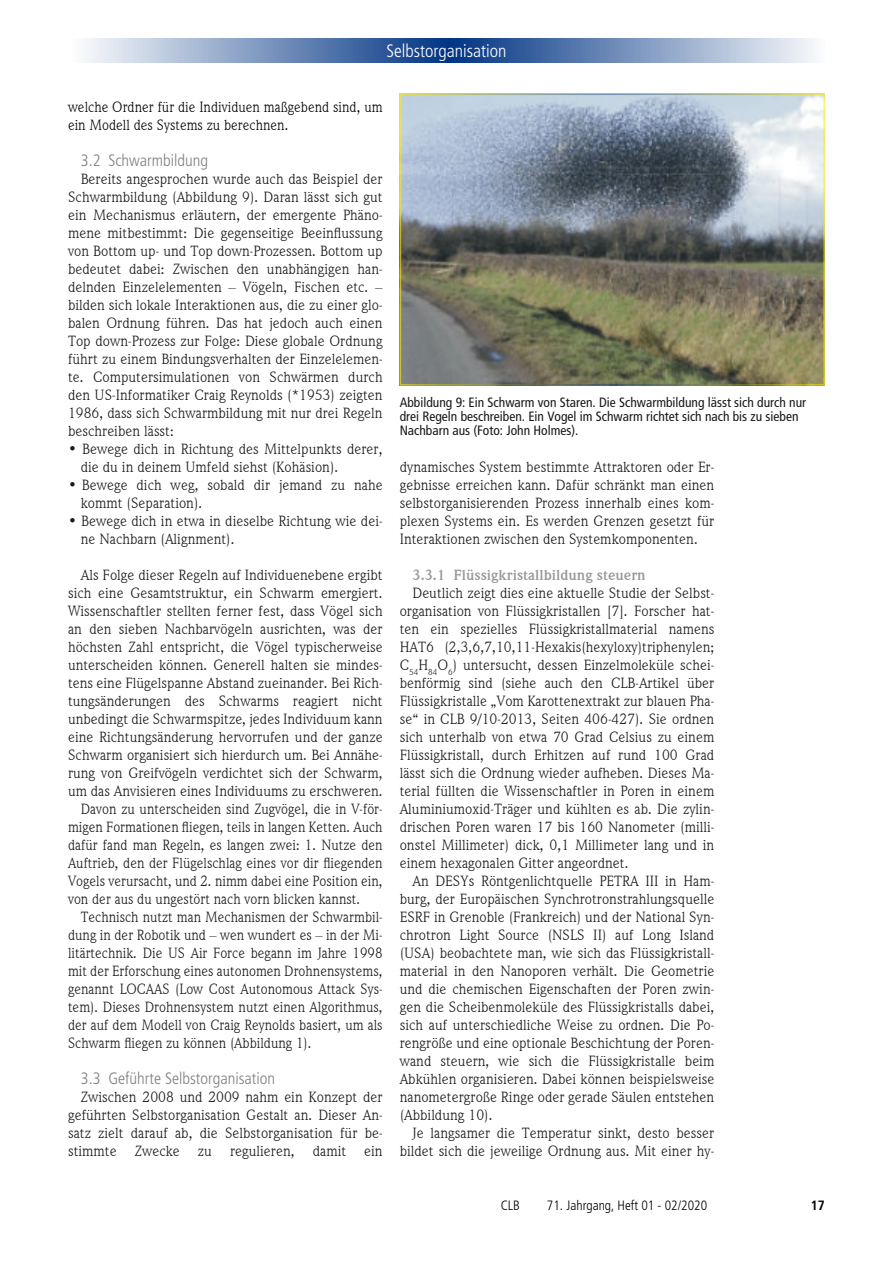
<style>
.page{position:relative;width:893px;height:1263px;background:#fff}
.page>*{position:absolute;margin:0;border:0;box-sizing:border-box;transform-origin:0 0}
.t1{font:300 condensed 18px "Frutiger";color:#fff}
.t2{font:300 condensed 16.5px "Frutiger";color:#808080}
.t3{font:15px/18px "Weidemann IT Cby BT";color:#1a171b;text-align:justify}
.t4{font:15px "Weidemann IT Cby BT";color:#1a171b;scale:.96 1}
.t5{font:15px/18px "Weidemann IT Cby BT";color:#000;scale:.96 1}
.t6{font:700 15px "Weidemann IT Cby BT";color:rgb(0 0 0/.41)}
.t7{font:condensed 13.5px/14.1px "Frutiger";color:#1a171b}
.t8{font:300 condensed 13.5px "Frutiger";color:#000}
.t9{font:700 condensed 13.5px "Frutiger";color:#000}
</style>
<div class="page">
<svg style="left:86px;top:39px;width:728px;height:24px;background:#7a94be"></svg>
<img style="left:400px;top:94px;width:425px;height:292px">
<p class="t1" style="left:386px;top:43px;width:122px">Selbstorganisation</p>
<p class="t5" style="left:68px;top:97px;width:329px">welche Ordner für die Individuen maßgebend sind, um ein Modell des Systems zu berechnen.</p>
<p class="t2" style="left:81px;top:153px;width:129px">3.2 Schwarmbildung</p>
<p class="t3" style="left:68px;top:169px;width:316px;text-indent:13px">Bereits angesprochen wurde auch das Beispiel der Schwarmbildung (Abbildung 9). Daran lässt sich gut ein Mechanismus erläutern, der emergente Phäno&shy;mene mitbestimmt: Die gegenseitige Beeinflussung von Bottom up- und Top down-Prozessen. Bottom up bedeutet dabei: Zwischen den unabhängigen han&shy;delnden Einzelelementen – Vögeln, Fischen etc. – bilden sich lokale Interaktionen aus, die zu einer glo&shy;balen Ordnung führen. Das hat jedoch auch einen Top down-Prozess zur Folge: Diese globale Ordnung führt zu einem Bindungsverhalten der Einzelelemen&shy;te. Computersimulationen von Schwärmen durch den US-Informatiker Craig Reynolds (*1953) zeigten 1986, dass sich Schwarmbildung mit nur drei Regeln beschreiben lässt:</p>
<p class="t3" style="left:81px;top:439px;width:303px;text-indent:-13px">• Bewege dich in Richtung des Mittelpunkts derer, die du in deinem Umfeld siehst (Kohäsion).</p>
<p class="t3" style="left:81px;top:475px;width:303px;text-indent:-13px">• Bewege dich weg, sobald dir jemand zu nahe kommt (Separation).</p>
<p class="t3" style="left:81px;top:511px;width:303px;text-indent:-13px">• Bewege dich in etwa in dieselbe Richtung wie dei&shy;ne Nachbarn (Alignment).</p>
<p class="t3" style="left:81px;top:565px;width:303px">Als Folge dieser Regeln auf Individuenebene ergibt</p>
<p class="t3" style="left:68px;top:583px;width:316px">sich eine Gesamtstruktur, ein Schwarm emergiert.</p>
<p class="t3" style="left:68px;top:601px;width:316px">Wissenschaftler stellten ferner fest, dass Vögel sich</p>
<p class="t3" style="left:68px;top:619px;width:316px">an den sieben Nachbarvögeln ausrichten, was der</p>
<p class="t3" style="left:68px;top:637px;width:316px">höchsten Zahl entspricht, die Vögel typischerweise</p>
<p class="t3" style="left:68px;top:655px;width:316px">unterscheiden können. Generell halten sie mindes-</p>
<p class="t3" style="left:68px;top:673px;width:316px">tens eine Flügelspanne Abstand zueinander. Bei Rich-</p>
<p class="t3" style="left:68px;top:691px;width:316px">tungsänderungen des Schwarms reagiert nicht</p>
<p class="t3" style="left:68px;top:709px;width:316px">unbedingt die Schwarmspitze, jedes Individuum kann</p>
<p class="t3" style="left:68px;top:727px;width:316px">eine Richtungsänderung hervorrufen und der ganze</p>
<p class="t3" style="left:68px;top:745px;width:316px">Schwarm organisiert sich hierdurch um. Bei Annähe-</p>
<p class="t3" style="left:68px;top:763px;width:316px">rung von Greifvögeln verdichtet sich der Schwarm,</p>
<p class="t3" style="left:68px;top:781px;width:316px">um das Anvisieren eines Individuums zu erschweren.</p>
<p class="t4" style="left:81px;top:799px;width:316px">Davon zu unterscheiden sind Zugvögel, die in V-för-</p>
<p class="t4" style="left:68px;top:817px;width:329px">migen Formationen fliegen, teils in langen Ketten. Auch</p>
<p class="t4" style="left:68px;top:835px;width:329px">dafür fand man Regeln, es langen zwei: 1. Nutze den</p>
<p class="t4" style="left:68px;top:853px;width:329px">Auftrieb, den der Flügelschlag eines vor dir fliegenden</p>
<p class="t4" style="left:68px;top:871px;width:329px">Vogels verursacht, und 2. nimm dabei eine Position ein,</p>
<p class="t4" style="left:68px;top:889px;width:306px">von der aus du ungestört nach vorn blicken kannst.</p>
<p class="t4" style="left:81px;top:907px;width:316px">Technisch nutzt man Mechanismen der Schwarmbil-</p>
<p class="t4" style="left:68px;top:925px;width:329px">dung in der Robotik und – wen wundert es – in der Mi-</p>
<p class="t4" style="left:68px;top:943px;width:329px">litärtechnik. Die US Air Force begann im Jahre 1998</p>
<p class="t4" style="left:68px;top:961px;width:329px">mit der Erforschung eines autonomen Drohnensystems,</p>
<p class="t4" style="left:68px;top:979px;width:329px">genannt LOCAAS (Low Cost Autonomous Attack Sys-</p>
<p class="t4" style="left:68px;top:997px;width:329px">tem). Dieses Drohnensystem nutzt einen Algorithmus,</p>
<p class="t4" style="left:68px;top:1015px;width:329px">der auf dem Modell von Craig Reynolds basiert, um als</p>
<p class="t4" style="left:68px;top:1033px;width:255px">Schwarm fliegen zu können (Abbildung 1).</p>
<p class="t2" style="left:81px;top:1071px;width:196px">3.3 Geführte Selbstorganisation</p>
<p class="t3" style="left:68px;top:1087px;width:316px;text-indent:13px">Zwischen 2008 und 2009 nahm ein Konzept der geführten Selbstorganisation Gestalt an. Dieser An&shy;satz zielt darauf ab, die Selbstorganisation für be&shy;stimmte Zwecke zu regulieren, damit ein</p>
<p class="t7" style="left:400px;top:396px;width:408px">Abbildung 9: Ein Schwarm von Staren. Die Schwarmbildung lässt sich durch nur drei Regeln beschreiben. Ein Vogel im Schwarm richtet sich nach bis zu sieben<br>Nachbarn aus (Foto: John Holmes).</p>
<p class="t3" style="left:400px;top:457px;width:316px">dynamisches System bestimmte Attraktoren oder Er&shy;gebnisse erreichen kann. Dafür schränkt man einen selbstorganisierenden Prozess innerhalb eines kom&shy;plexen Systems ein. Es werden Grenzen gesetzt für Interaktionen zwischen den Systemkomponenten.</p>
<p class="t6" style="left:412px;top:565px;width:235px">3.3.1 Flüssigkristallbildung steuern</p>
<p class="t3" style="left:400px;top:583px;width:316px;text-indent:13px">Deutlich zeigt dies eine aktuelle Studie der Selbst&shy;organisation von Flüssigkristallen [7]. Forscher hat&shy;ten ein spezielles Flüssigkristallmaterial namens HAT6 (2,3,6,7,10,11-Hexakis(hexyloxy)triphenylen; C<sub>54</sub>H<sub>84</sub>O<sub>6</sub>) untersucht, dessen Einzelmoleküle schei&shy;benförmig sind (siehe auch den CLB-Artikel über Flüssigkristalle „Vom Karottenextrakt zur blauen Pha&shy;se“ in CLB 9/10-2013, Seiten 406-427). Sie ordnen sich unterhalb von etwa 70 Grad Celsius zu einem Flüssigkristall, durch Erhitzen auf rund 100 Grad lässt sich die Ordnung wieder aufheben. Dieses Ma&shy;terial füllten die Wissenschaftler in Poren in einem Aluminiumoxid-Träger und kühlten es ab. Die zylin&shy;drischen Poren waren 17 bis 160 Nanometer (milli&shy;onstel Millimeter) dick, 0,1 Millimeter lang und in einem hexagonalen Gitter angeordnet.</p>
<p class="t3" style="left:400px;top:871px;width:316px;text-indent:13px">An DESYs Röntgenlichtquelle PETRA III in Ham&shy;burg, der Europäischen Synchrotronstrahlungsquelle ESRF in Grenoble (Frankreich) und der National Syn&shy;chrotron Light Source (NSLS II) auf Long Island (USA) beobachtete man, wie sich das Flüssigkristall&shy;material in den Nanoporen verhält. Die Geometrie und die chemischen Eigenschaften der Poren zwin&shy;gen die Scheibenmoleküle des Flüssigkristalls dabei, sich auf unterschiedliche Weise zu ordnen. Die Po&shy;rengröße und eine optionale Beschichtung der Poren&shy;wand steuern, wie sich die Flüssigkristalle beim Abkühlen organisieren. Dabei können beispielsweise nanometergroße Ringe oder gerade Säulen entstehen (Abbildung 10).</p>
<p class="t3" style="left:400px;top:1123px;width:316px;text-align:right">Je langsamer die Temperatur sinkt, desto besser bildet sich die jeweilige Ordnung aus. Mit einer hy-</p>
<p class="t8" style="left:501px;top:1199px;width:21px">CLB</p>
<p class="t8" style="left:547px;top:1199px;width:162px">71. Jahrgang, Heft 01 - 02/2020</p>
<p class="t9" style="left:811px;top:1199px;width:16px">17</p>
</div>
